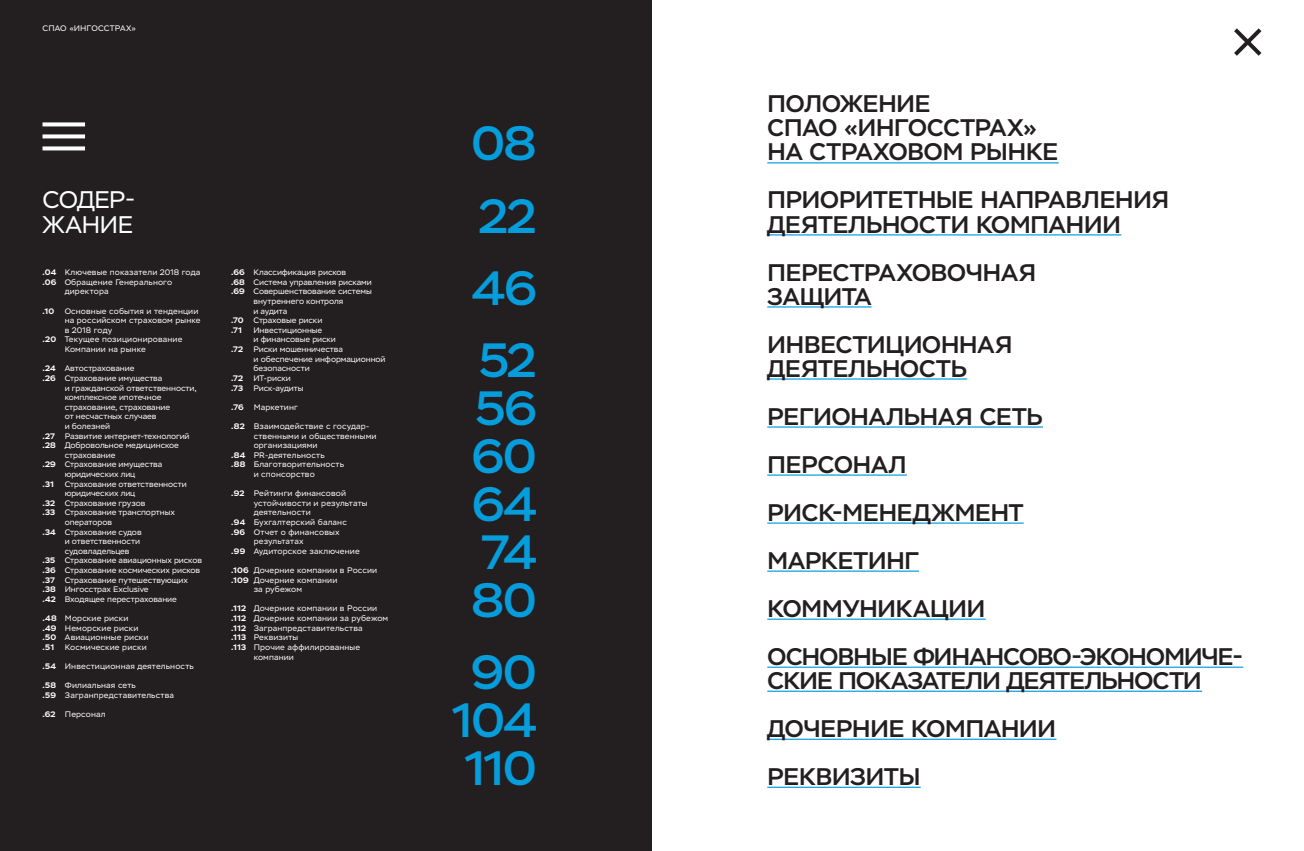
<style>
.page{position:relative;width:1304px;height:851px;background:#fff}
.page>*{position:absolute;margin:0;border:0;box-sizing:border-box;transform-origin:0 0}
.t1{font:500 48px "Ingo Stem";letter-spacing:-.035em;color:#069ddc}
.t2{font:500 24px/24px "Ingo Stem";letter-spacing:-.03em;color:#231f20}
.t3{font:500 24px/48px "Ingo Stem";letter-spacing:-.055em;color:#231f20}
.t4{font:24px/24px "Ingo Stem";letter-spacing:-.04em;color:#fff}
.t5{font:8px/9.6px "Ingo Stem";color:#fff}
.t6{font:8px "Ingo Stem";letter-spacing:.02em;color:#fff}
.t7{font:700 8px "Ingo Stem";letter-spacing:.005em;color:#fff}
.s1{font-weight:700}
</style>
<div class="page">
<div style="left:0;top:0;width:652px;height:850px;background:#231f20"></div>
<hr style="left:767px;top:162px;width:292px;height:1px;background:#069ddc">
<hr style="left:767px;top:234px;width:354px;height:1px;background:#069ddc">
<hr style="left:767px;top:306px;width:105px;height:1px;background:#069ddc">
<hr style="left:767px;top:378px;width:200px;height:1px;background:#069ddc">
<hr style="left:767px;top:426px;width:276px;height:1px;background:#069ddc">
<hr style="left:767px;top:474px;width:140px;height:1px;background:#069ddc">
<hr style="left:767px;top:522px;width:257px;height:1px;background:#069ddc">
<hr style="left:767px;top:570px;width:152px;height:1px;background:#069ddc">
<hr style="left:767px;top:618px;width:219px;height:1px;background:#069ddc">
<hr style="left:767px;top:666px;width:476px;height:1px;background:#069ddc">
<hr style="left:767px;top:690px;width:435px;height:1px;background:#069ddc">
<hr style="left:767px;top:738px;width:289px;height:1px;background:#069ddc">
<hr style="left:767px;top:786px;width:154px;height:1px;background:#069ddc">
<svg style="left:43px;top:122px;width:42px;height:4px"></svg>
<svg style="left:43px;top:134px;width:42px;height:4px"></svg>
<svg style="left:43px;top:146px;width:42px;height:4px"></svg>
<svg style="left:1234px;top:28px;width:28px;height:28px"></svg>
<p class="t5" style="left:43px;top:24px;width:95px">СПАО «ИНГОССТРАХ»</p>
<h2 class="t4" style="left:43px;top:188px;width:95px">СОДЕР-<br>ЖАНИЕ</h2>
<p class="t5" style="left:43px;top:268px;width:159px"><span class="s1">.04</span> Ключевые показатели 2018 года</p>
<p class="t5" style="left:43px;top:277px;width:131px"><span class="s1">.06</span> Обращение Генерального</p>
<p class="t5" style="left:65px;top:287px;width:45px">директора</p>
<p class="t7" style="left:43px;top:306px;width:13px">.10</p>
<p class="t5" style="left:65px;top:306px;width:135px">Основные события и тенденции</p>
<p class="t5" style="left:65px;top:316px;width:137px">на российском страховом рынке</p>
<p class="t5" style="left:65px;top:325px;width:49px">в 2018 году</p>
<p class="t5" style="left:43px;top:335px;width:141px"><span class="s1">.20</span> Текущее позиционирование</p>
<p class="t5" style="left:65px;top:344px;width:83px">Компании на рынке</p>
<p class="t5" style="left:43px;top:364px;width:93px"><span class="s1">.24</span> Автострахование</p>
<p class="t5" style="left:43px;top:373px;width:121px"><span class="s1">.26</span> Страхование имущества</p>
<p class="t5" style="left:65px;top:383px;width:133px">и гражданской ответственности,</p>
<p class="t5" style="left:65px;top:392px;width:98px">комплексное ипотечное</p>
<p class="t5" style="left:65px;top:402px;width:107px">страхование, страхование</p>
<p class="t5" style="left:65px;top:412px;width:93px">от несчастных случаев</p>
<p class="t5" style="left:65px;top:421px;width:47px">и болезней</p>
<p class="t5" style="left:43px;top:431px;width:149px"><span class="s1">.27</span> Развитие интернет-технологий</p>
<p class="t5" style="left:43px;top:440px;width:138px"><span class="s1">.28</span> Добровольное медицинское</p>
<p class="t5" style="left:65px;top:450px;width:52px">страхование</p>
<p class="t5" style="left:43px;top:460px;width:121px"><span class="s1">.29</span> Страхование имущества</p>
<p class="t5" style="left:65px;top:469px;width:72px">юридических лиц</p>
<p class="t7" style="left:43px;top:478px;width:13px">.31</p>
<p class="t5" style="left:65px;top:479px;width:124px">Страхование ответственности</p>
<p class="t5" style="left:65px;top:488px;width:72px">юридических лиц</p>
<p class="t5" style="left:43px;top:498px;width:104px"><span class="s1">.32</span> Страхование грузов</p>
<p class="t5" style="left:43px;top:508px;width:134px"><span class="s1">.33</span> Страхование транспортных</p>
<p class="t5" style="left:65px;top:517px;width:49px">операторов</p>
<p class="t5" style="left:43px;top:527px;width:101px"><span class="s1">.34</span> Страхование судов</p>
<p class="t5" style="left:65px;top:536px;width:77px">и ответственности</p>
<p class="t5" style="left:65px;top:546px;width:66px">судовладельцев</p>
<p class="t5" style="left:43px;top:556px;width:161px"><span class="s1">.35</span> Страхование авиационных рисков</p>
<p class="t5" style="left:43px;top:565px;width:159px"><span class="s1">.36</span> Страхование космических рисков</p>
<p class="t5" style="left:43px;top:575px;width:147px"><span class="s1">.37</span> Страхование путешествующих</p>
<p class="t5" style="left:43px;top:584px;width:108px"><span class="s1">.38</span> Ингосстрах Exclusive</p>
<p class="t5" style="left:43px;top:594px;width:136px"><span class="s1">.42</span> Входящее перестрахование</p>
<p class="t5" style="left:43px;top:613px;width:107px"><span class="s1">.48</span> Морские риски<br><span class="s1">.49</span> Неморские риски <span class="s1">.50</span> Авиационные риски <span class="s1">.51</span></p>
<p class="t5" style="left:65px;top:642px;width:83px">Космические риски</p>
<p class="t5" style="left:43px;top:661px;width:153px"><span class="s1">.54</span> Инвестиционная деятельность</p>
<p class="t5" style="left:43px;top:680px;width:133px"><span class="s1">.58</span> Филиальная сеть<br><span class="s1">.59</span> Загранпредставительства</p>
<p class="t5" style="left:43px;top:709px;width:65px"><span class="s1">.62</span> Персонал</p>
<p class="t5" style="left:231px;top:268px;width:116px"><span class="s1">.66</span> Классификация рисков</p>
<p class="t5" style="left:231px;top:277px;width:142px"><span class="s1">.68</span> Система управления рисками</p>
<p class="t5" style="left:231px;top:287px;width:142px"><span class="s1">.69</span> Совершенствование системы</p>
<p class="t5" style="left:253px;top:296px;width:91px">внутреннего контроля</p>
<p class="t5" style="left:253px;top:306px;width:35px">и аудита</p>
<p class="t5" style="left:231px;top:316px;width:93px"><span class="s1">.70</span> Страховые риски</p>
<p class="t7" style="left:231px;top:325px;width:12px">.71</p>
<p class="t5" style="left:253px;top:325px;width:84px">Инвестиционные<br>и финансовые риски</p>
<p class="t7" style="left:231px;top:344px;width:13px">.72</p>
<p class="t5" style="left:253px;top:344px;width:134px">Риски мошенничества<br>и обеспечение информационной безопасности</p>
<p class="t7" style="left:231px;top:373px;width:13px">.72</p>
<p class="t5" style="left:253px;top:373px;width:39px">ИТ-риски</p>
<p class="t7" style="left:231px;top:382px;width:13px">.73</p>
<p class="t5" style="left:253px;top:383px;width:52px">Риск-аудиты</p>
<p class="t5" style="left:231px;top:402px;width:68px"><span class="s1">.76</span> Маркетинг</p>
<p class="t5" style="left:231px;top:421px;width:140px"><span class="s1">.82</span> Взаимодействие с государ-</p>
<p class="t5" style="left:254px;top:431px;width:124px">ственными и общественными</p>
<p class="t5" style="left:254px;top:440px;width:65px">организациями</p>
<p class="t5" style="left:231px;top:450px;width:95px"><span class="s1">.84</span> PR-деятельность</p>
<p class="t5" style="left:231px;top:460px;width:114px"><span class="s1">.88</span> Благотворительность</p>
<p class="t5" style="left:254px;top:469px;width:63px">и спонсорство</p>
<p class="t5" style="left:231px;top:488px;width:116px"><span class="s1">.92</span> Рейтинги финансовой</p>
<p class="t5" style="left:254px;top:498px;width:115px">устойчивости и результаты</p>
<p class="t5" style="left:254px;top:508px;width:59px">деятельности</p>
<p class="t5" style="left:231px;top:517px;width:117px"><span class="s1">.94</span> Бухгалтерский баланс</p>
<p class="t5" style="left:231px;top:527px;width:110px"><span class="s1">.96</span> Отчет о финансовых</p>
<p class="t5" style="left:254px;top:536px;width:51px">результатах</p>
<p class="t5" style="left:231px;top:546px;width:130px"><span class="s1">.99</span> Аудиторское заключение</p>
<p class="t5" style="left:231px;top:565px;width:147px"><span class="s1">.106</span> Дочерние компании в России</p>
<p class="t5" style="left:231px;top:575px;width:108px"><span class="s1">.109</span> Дочерние компании</p>
<p class="t5" style="left:254px;top:584px;width:50px">за рубежом</p>
<p class="t5" style="left:231px;top:604px;width:147px"><span class="s1">.112</span> Дочерние компании в России</p>
<p class="t5" style="left:231px;top:613px;width:158px"><span class="s1">.112</span> Дочерние компании за рубежом</p>
<p class="t6" style="left:231px;top:623px;width:133px"><span class="s1">.112</span> Загранпредставительства</p>
<p class="t5" style="left:231px;top:632px;width:69px"><span class="s1">.113</span> Реквизиты</p>
<p class="t5" style="left:231px;top:642px;width:130px"><span class="s1">.113</span> Прочие аффилированные</p>
<p class="t5" style="left:254px;top:652px;width:42px">компании</p>
<h1 class="t1" style="left:471px;top:114px;width:67px">08</h1>
<h1 class="t1" style="left:478px;top:186px;width:60px">22</h1>
<h1 class="t1" style="left:472px;top:258px;width:66px">46</h1>
<h2 class="t2" style="left:767px;top:92px;width:271px">ПОЛОЖЕНИЕ<br>СПАО «ИНГОССТРАХ»</h2>
<h2 class="t2" style="left:767px;top:128px;width:403px;line-height:48px">НА СТРАХОВОМ РЫНКЕ<br>ПРИОРИТЕТНЫЕ НАПРАВЛЕНИЯ</h2>
<h2 class="t2" style="left:767px;top:200px;width:355px;line-height:48px">ДЕЯТЕЛЬНОСТИ КОМПАНИИ<br>ПЕРЕСТРАХОВОЧНАЯ</h2>
<h2 class="t2" style="left:767px;top:284px;width:106px">ЗАЩИТА</h2>
<h1 class="t1" style="left:479px;top:330px;width:60px">52</h1>
<h2 class="t2" style="left:767px;top:332px;width:247px">ИНВЕСТИЦИОННАЯ<br>ДЕЯТЕЛЬНОСТЬ</h2>
<h1 class="t1" style="left:475px;top:378px;width:63px">56</h1>
<h1 class="t1" style="left:471px;top:426px;width:67px">60</h1>
<h1 class="t1" style="left:472px;top:474px;width:67px">64</h1>
<h1 class="t1" style="left:482px;top:522px;width:57px">74</h1>
<h1 class="t1" style="left:471px;top:570px;width:67px">80</h1>
<h1 class="t1" style="left:471px;top:642px;width:67px">90</h1>
<h1 class="t1" style="left:452px;top:690px;width:87px">104</h1>
<h1 class="t1" style="left:464px;top:738px;width:74px">110</h1>
<h2 class="t2" style="left:767px;top:404px;width:277px">РЕГИОНАЛЬНАЯ СЕТЬ</h2>
<h2 class="t2" style="left:767px;top:452px;width:141px">ПЕРСОНАЛ</h2>
<h2 class="t2" style="left:767px;top:500px;width:258px">РИСК-МЕНЕДЖМЕНТ</h2>
<h2 class="t2" style="left:767px;top:548px;width:153px">МАРКЕТИНГ</h2>
<h2 class="t3" style="left:767px;top:584px;width:478px">КОММУНИКАЦИИ<br>ОСНОВНЫЕ ФИНАНСОВО-ЭКОНОМИЧЕ-</h2>
<h2 class="t2" style="left:767px;top:668px;width:436px">СКИЕ ПОКАЗАТЕЛИ ДЕЯТЕЛЬНОСТИ</h2>
<h2 class="t2" style="left:767px;top:716px;width:291px">ДОЧЕРНИЕ КОМПАНИИ</h2>
<h2 class="t2" style="left:767px;top:764px;width:155px">РЕКВИЗИТЫ</h2>
</div>
